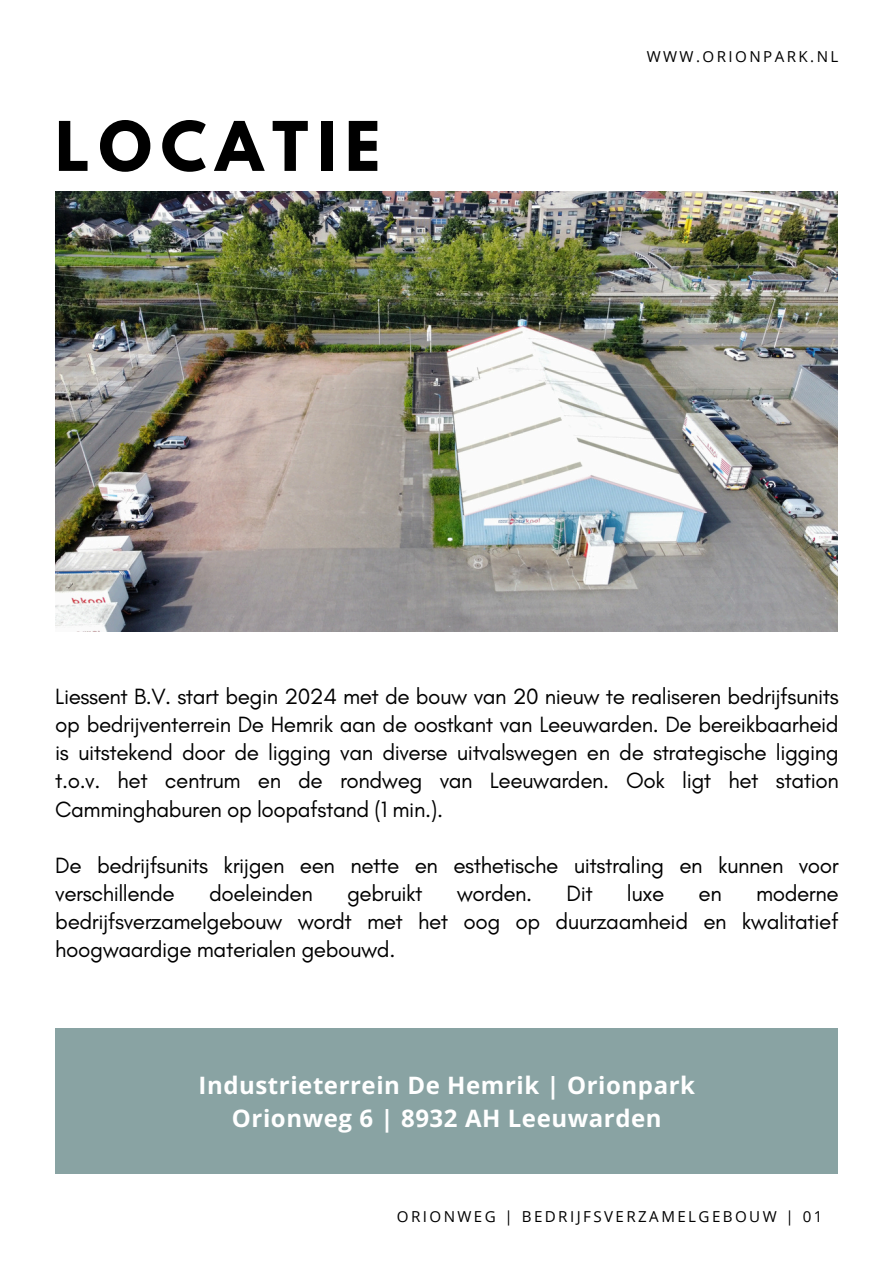
<style>
.page{position:relative;width:894px;height:1264px;background:#fff}
.page>*{position:absolute;margin:0;border:0;box-sizing:border-box;transform-origin:0 0}
.t1{font:700 60.6px "League Spartan";letter-spacing:.15em;color:#000}
.t2{font:700 24px/32.7px "Open Sans";letter-spacing:.025em;color:#fff;text-align:center}
.t3{font:22.5px/28.2px "Glacial Indifference";letter-spacing:-.02em;color:#000;text-align:justify}
.t4{font:15.15px "Open Sans";letter-spacing:.16em;color:#000}
</style>
<div class="page">
<img style="left:55px;top:191px;width:782px;height:440px">
<div style="left:55px;top:1028px;width:782px;height:146px;background:#89a3a3"></div>
<p class="t1" style="left:55px;top:116px;width:326px">LOCATIE</p>
<p class="t4" style="left:646px;top:46px;width:193px">WWW.ORIONPARK.NL</p>
<h3 class="t3" style="left:55px;top:682px;width:784px">Liessent B.V. start begin 2024 met de bouw van 20 nieuw te realiseren bedrijfsunits op bedrijventerrein De Hemrik aan de oostkant van Leeuwarden. De bereikbaarheid is uitstekend door de ligging van diverse uitvalswegen en de strategische ligging t.o.v. het centrum en de rondweg van Leeuwarden. Ook ligt het station Camminghaburen op loopafstand (1 min.).</h3>
<h3 class="t3" style="left:55px;top:850px;width:784px">De bedrijfsunits krijgen een nette en esthetische uitstraling en kunnen voor verschillende</h3>
<h3 class="t3" style="left:55px;top:879px;width:784px;text-indent:700px">moderne bedrijfsverzamelgebouw wordt met het oog op duurzaamheid en kwalitatief hoogwaardige materialen gebouwd.</h3>
<h3 class="t3" style="left:209px;top:879px;width:105px">doeleinden</h3>
<h3 class="t3" style="left:347px;top:879px;width:77px">gebruikt</h3>
<h3 class="t3" style="left:456px;top:879px;width:77px">worden.</h3>
<h3 class="t3" style="left:566px;top:879px;width:28px">Dit</h3>
<h3 class="t3" style="left:626px;top:879px;width:39px">luxe</h3>
<h3 class="t3" style="left:698px;top:879px;width:25px">en</h3>
<h1 class="t2" style="left:198px;top:1068px;width:498px">Industrieterrein De Hemrik | Orionpark<br>Orionweg 6 | 8932 AH Leeuwarden</h1>
<h2 class="t4" style="left:396px;top:1205px;width:427px">ORIONWEG | BEDRIJFSVERZAMELGEBOUW | 01</h2>
</div>
